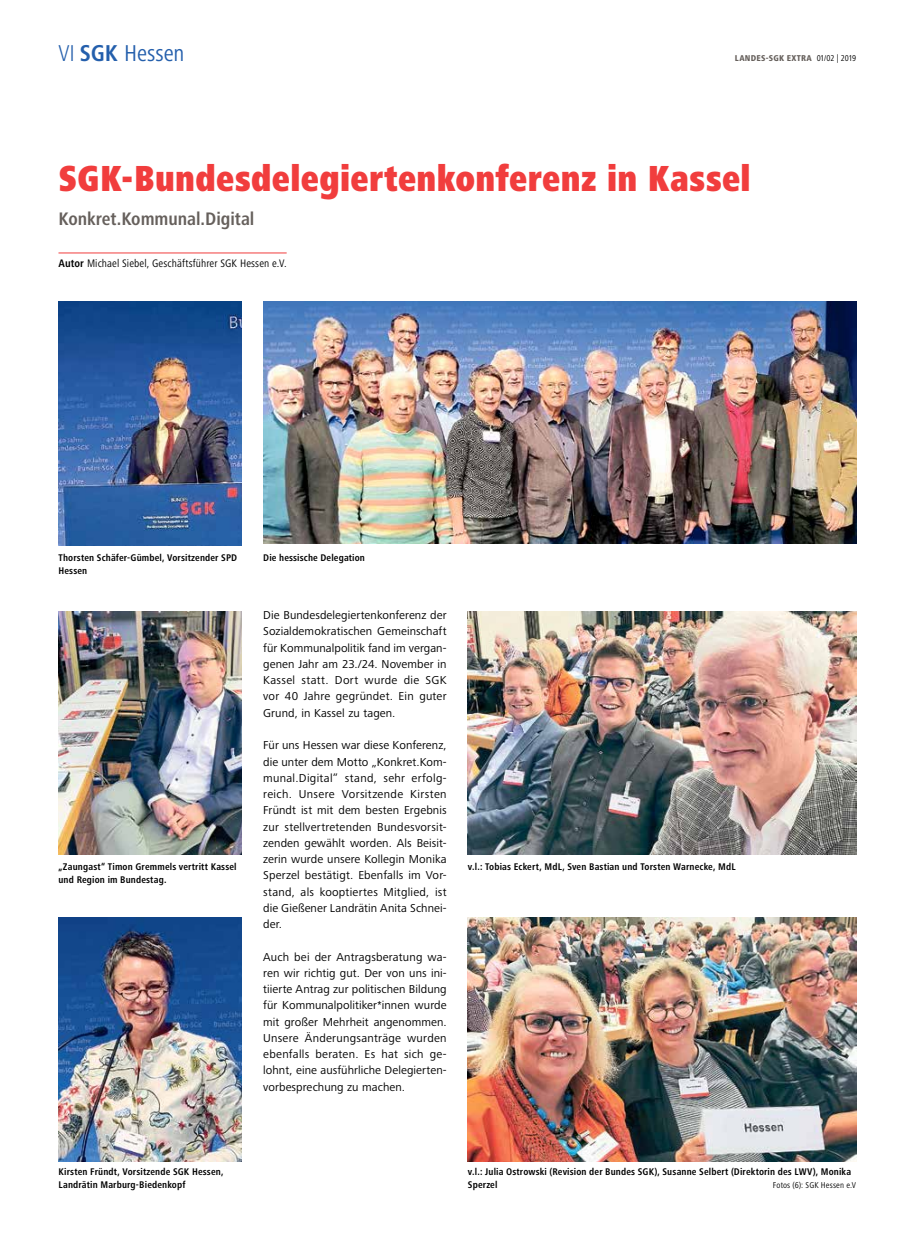
<style>
.page{position:relative;width:904px;height:1241px;background:#fff}
.page>*{position:absolute;margin:0;border:0;box-sizing:border-box;transform-origin:0 0}
.t1{font:900 condensed 37.5px "Frutiger Next Pro";letter-spacing:.01em;color:#f13d3d;scale:.92 1}
.t2{font:condensed 23.75px "Frutiger Next Pro";color:#245fac}
.t3{font:700 condensed 18.75px "Frutiger Next Pro";letter-spacing:-.005em;color:#66605c}
.t4{font:11.88px/16.2px "Frutiger Next Pro";letter-spacing:.01em;color:#000;text-align:justify}
.t5{font:condensed 11.25px "Frutiger Next Pro";letter-spacing:.01em;color:#000}
.t6{font:700 condensed 10px/12.5px "Frutiger Next Pro";letter-spacing:.015em;color:#000}
.t7{font:800 condensed 8.75px "Frutiger Next Pro";letter-spacing:.03em;color:#66605c}
.t8{font:condensed 8.75px "Frutiger Next Pro";letter-spacing:.02em;color:#000}
.s1{font-weight:300}
.s2{font-weight:700}
.s3{font-weight:400;color:#000}
</style>
<div class="page">
<hr style="left:58px;top:252px;width:229px;height:1px;background:#f13d3d">
<img style="left:263px;top:301px;width:593px;height:242px">
<img style="left:58px;top:301px;width:184px;height:244px">
<img style="left:58px;top:611px;width:184px;height:243px">
<img style="left:58px;top:917px;width:184px;height:243px">
<img style="left:468px;top:917px;width:388px;height:243px">
<img style="left:468px;top:611px;width:388px;height:243px">
<h2 class="t2" style="left:58px;top:40px;width:127px"><span class="s1">VI</span> <span class="s2">SGK</span> Hessen</h2>
<p class="t7" style="left:735px;top:53px;width:123px">LANDES-SGK EXTRA <span class="s3">01/02 | 2019</span></p>
<h1 class="t1" style="left:58px;top:157px;width:754px">SGK-Bundesdelegiertenkonferenz in Kassel</h1>
<h3 class="t3" style="left:58px;top:207px;width:197px">Konkret.Kommunal.Digital</h3>
<p class="t5" style="left:58px;top:257px;width:230px"><span class="s2">Autor</span> Michael Siebel, Geschäftsführer SGK Hessen e.V.</p>
<p class="t6" style="left:58px;top:551px;width:180px">Thorsten Schäfer-Gümbel, Vorsitzender SPD</p>
<p class="t6" style="left:263px;top:551px;width:103px">Die hessische Delegation</p>
<p class="t6" style="left:58px;top:564px;width:30px">Hessen</p>
<p class="t6" style="left:58px;top:860px;width:180px">„Zaungast“ Timon Gremmels vertritt Kassel und Region im Bundestag.</p>
<p class="t4" style="left:263px;top:607px;width:185px">Die Bundesdelegiertenkonferenz der Sozialdemokratischen Gemeinschaft für Kommunalpolitik fand im vergan&shy;genen Jahr am 23./24. November in Kassel statt. Dort wurde die SGK vor 40 Jahre gegründet. Ein guter Grund, in Kassel zu tagen.</p>
<p class="t4" style="left:263px;top:737px;width:185px">Für uns Hessen war diese Konferenz, die unter dem Motto „Konkret.Kom&shy;munal.Digital” stand, sehr erfolg&shy;reich. Unsere Vorsitzende Kirsten Fründt ist mit dem besten Ergebnis zur stellvertretenden Bundesvorsit&shy;zenden gewählt worden. Als Beisit&shy;zerin wurde unsere Kollegin Monika Sperzel bestätigt. Ebenfalls im Vor&shy;stand, als kooptiertes Mitglied, ist die Gießener Landrätin Anita Schnei&shy;der.</p>
<p class="t4" style="left:263px;top:948px;width:185px">Auch bei der Antragsberatung wa&shy;ren wir richtig gut. Der von uns ini&shy;tiierte Antrag zur politischen Bildung für Kommunalpolitiker*innen wurde mit großer Mehrheit angenommen.<br>Unsere Änderungsanträge wurden ebenfalls beraten. Es hat sich ge&shy;lohnt, eine ausführliche Delegierten&shy;vorbesprechung zu machen.</p>
<p class="t6" style="left:468px;top:860px;width:269px">v.l.: Tobias Eckert, MdL, Sven Bastian und Torsten Warnecke, MdL</p>
<p class="t6" style="left:58px;top:1165px;width:166px">Kirsten Fründt, Vorsitzende SGK Hessen,<br>Landrätin Marburg-Biedenkopf</p>
<p class="t6" style="left:468px;top:1165px;width:385px">v.l.: Julia Ostrowski (Revision der Bundes SGK), Susanne Selbert (Direktorin des LWV), Monika<br>Sperzel</p>
<p class="t8" style="left:772px;top:1179px;width:85px">Fotos (6): SGK Hessen e.V</p>
</div>
